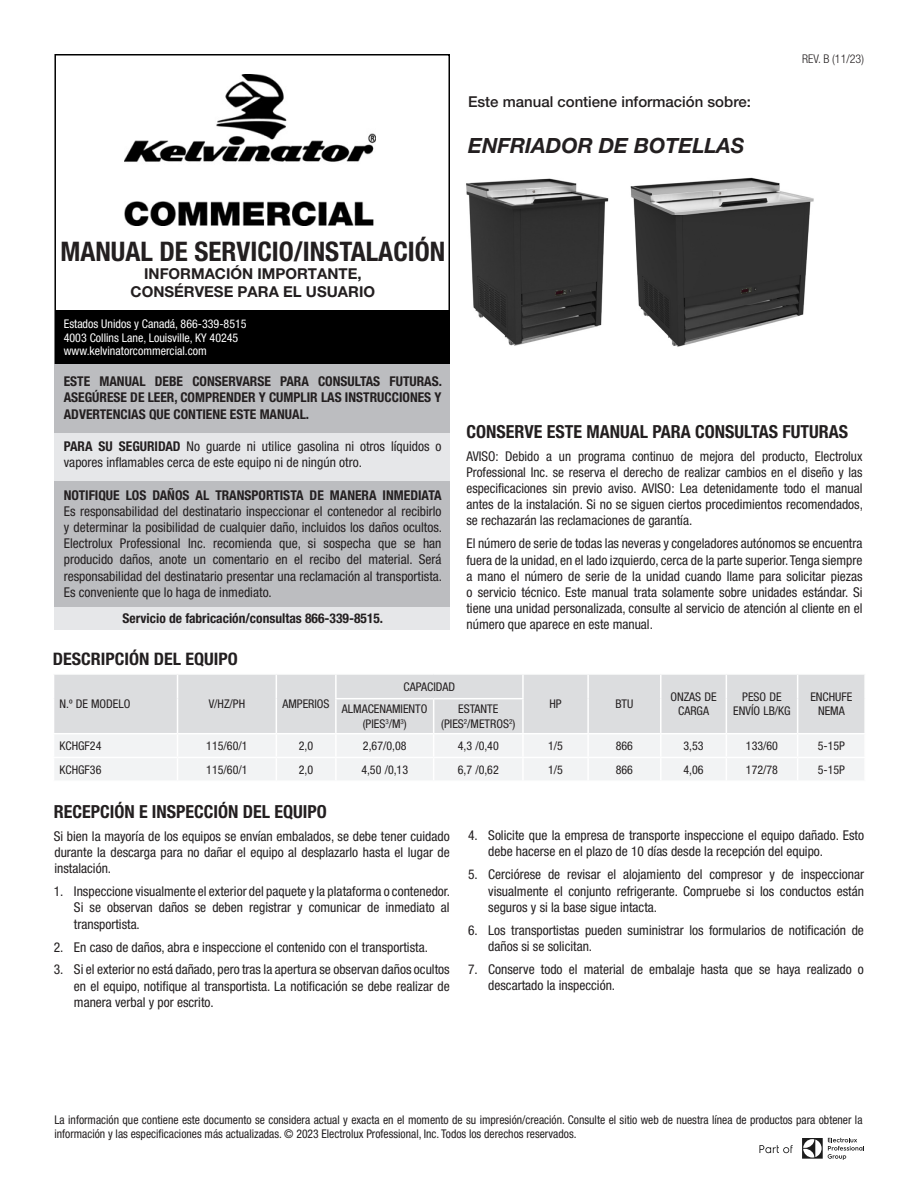
<style>
.page{position:relative;width:918px;height:1188px;background:#fff}
.page>*{position:absolute;margin:0;border:0;box-sizing:border-box;transform-origin:0 0}
.t1{font:700 condensed 27px "Helvetica Neue LT Pro";color:#231f20}
.t2{font:italic 700 21px "Helvetica Neue LT Pro";color:#231f20}
.t3{font:700 condensed 18px "Helvetica Neue LT Pro";color:#231f20}
.t4{font:700 condensed 17.25px "Helvetica Neue LT Pro";color:#231f20;scale:1.04 1}
.t5{font:700 15px "Helvetica Neue LT Pro";color:#231f20}
.t6{font:500 15px "Helvetica Neue LT Pro";color:#231f20}
.t7{font:condensed 13.5px/16.2px "Helvetica Neue LT Pro";color:#231f20;text-align:justify}
.t8{font:700 condensed 13.5px/16.2px "Helvetica Neue LT Pro";color:#231f20;text-align:justify}
.t9{font:condensed 12px/14.4px "Helvetica Neue LT Pro";color:#231f20;text-align:center}
.t10{font:condensed 12px "Helvetica Neue LT Pro";color:#fff}
.t11{font:300 condensed 12px "Helvetica Neue LT Std";color:#231f20}
.t12{font:10.2px/15px "Arial";letter-spacing:-.005em;color:#000;text-align:center}
.s1{font-weight:700}
</style>
<div class="page">
<div style="left:54px;top:561px;width:396px;height:68px;background:#e6e7e9"></div>
<div style="left:54px;top:481px;width:396px;height:126px;background:#bcbdc0"></div>
<div style="left:54px;top:432px;width:396px;height:49px;background:#e6e7e9"></div>
<div style="left:55px;top:310px;width:394px;height:54px;background:#000"></div>
<div style="left:54px;top:54px;width:396px;height:310px;border:2px solid #000"></div>
<div style="left:54px;top:364px;width:396px;height:68px;background:#bcbdc0"></div>
<div style="left:54px;top:675px;width:810px;height:58px;background:#dcdddf"></div>
<svg style="left:177px;top:675px;width:1px;height:24px"></svg>
<svg style="left:276px;top:675px;width:1px;height:24px"></svg>
<hr style="left:335px;top:675px;width:2px;height:23px;background:#fff">
<hr style="left:522px;top:675px;width:2px;height:23px;background:#fff">
<hr style="left:587px;top:675px;width:2px;height:24px;background:#fff">
<hr style="left:660px;top:675px;width:2px;height:24px;background:#fff">
<svg style="left:726px;top:675px;width:1px;height:24px"></svg>
<svg style="left:797px;top:675px;width:1px;height:24px"></svg>
<hr style="left:177px;top:699px;width:1px;height:34px;background:#fff">
<hr style="left:276px;top:699px;width:1px;height:34px;background:#fff">
<hr style="left:335px;top:698px;width:99px;height:1px;background:#fff">
<hr style="left:335px;top:699px;width:2px;height:34px;background:#fff">
<hr style="left:434px;top:698px;width:90px;height:1px;background:#fff">
<hr style="left:433px;top:699px;width:1px;height:34px;background:#fff">
<hr style="left:522px;top:699px;width:2px;height:34px;background:#fff">
<hr style="left:587px;top:699px;width:2px;height:34px;background:#fff">
<hr style="left:660px;top:699px;width:2px;height:34px;background:#fff">
<hr style="left:726px;top:699px;width:1px;height:34px;background:#fff">
<hr style="left:797px;top:699px;width:1px;height:34px;background:#fff">
<div style="left:55px;top:735px;width:809px;height:45px;background:#f2f3f4"></div>
<img style="left:125px;top:74px;width:251px;height:152px">
<svg style="left:802px;top:1138px;width:62px;height:22px"></svg>
<svg style="left:759px;top:1145px;width:34px;height:8px"></svg>
<img style="left:466px;top:178px;width:143px;height:168px">
<img style="left:630px;top:177px;width:184px;height:170px">
<p class="t6" style="left:468px;top:92px;width:284px">Este manual contiene información sobre:</p>
<p class="t2" style="left:468px;top:132px;width:278px">ENFRIADOR DE BOTELLAS</p>
<p class="t11" style="left:802px;top:51px;width:63px">REV. B (11/23)</p>
<p class="t1" style="left:60px;top:235px;width:386px">MANUAL DE SERVICIO/INSTALACIÓN</p>
<p class="t5" style="left:144px;top:265px;width:219px">INFORMACIÓN IMPORTANTE,</p>
<p class="t5" style="left:131px;top:283px;width:246px">CONSÉRVESE PARA EL USUARIO</p>
<p class="t10" style="left:64px;top:317px;width:184px">Estados Unidos y Canadá, 866-339-8515</p>
<p class="t10" style="left:64px;top:330px;width:176px">4003 Collins Lane, Louisville, KY 40245</p>
<p class="t10" style="left:64px;top:344px;width:145px">www.kelvinatorcommercial.com</p>
<p class="t8" style="left:64px;top:373px;width:380px">ESTE MANUAL DEBE CONSERVARSE PARA CONSULTAS FUTURAS.<br>ASEGÚRESE DE LEER, COMPRENDER Y CUMPLIR LAS INSTRUCCIONES Y ADVERTENCIAS QUE CONTIENE ESTE MANUAL.</p>
<p class="t7" style="left:64px;top:438px;width:379px"><span class="s1">PARA SU SEGURIDAD</span> No guarde ni utilice gasolina ni otros líquidos o vapores inflamables cerca de este equipo ni de ningún otro.</p>
<p class="t7" style="left:64px;top:487px;width:380px"><span class="s1">NOTIFIQUE LOS DAÑOS AL TRANSPORTISTA DE MANERA INMEDIATA </span>Es responsabilidad del destinatario inspeccionar el contenedor al recibirlo y determinar la posibilidad de cualquier daño, incluidos los daños ocultos.<br>Electrolux Professional Inc. recomienda que, si sospecha que se han producido daños, anote un comentario en el recibo del material. Será responsabilidad del destinatario presentar una reclamación al transportista.<br>Es conveniente que lo haga de inmediato.</p>
<p class="t8" style="left:123px;top:610px;width:262px">Servicio de fabricación/consultas 866-339-8515.</p>
<p class="t3" style="left:466px;top:420px;width:383px">CONSERVE ESTE MANUAL PARA CONSULTAS FUTURAS</p>
<p class="t7" style="left:466px;top:448px;width:398px">AVISO: Debido a un programa continuo de mejora del producto, Electrolux Professional Inc. se reserva el derecho de realizar cambios en el diseño y las especificaciones sin previo aviso. AVISO: Lea detenidamente todo el manual antes de la instalación. Si no se siguen ciertos procedimientos recomendados, se rechazarán las reclamaciones de garantía.</p>
<p class="t7" style="left:466px;top:535px;width:398px">El número de serie de todas las neveras y congeladores autónomos se encuentra fuera de la unidad, en el lado izquierdo, cerca de la parte superior. Tenga siempre a mano el número de serie de la unidad cuando llame para solicitar piezas o servicio técnico. Este manual trata solamente sobre unidades estándar. Si tiene una unidad personalizada, consulte al servicio de atención al cliente en el número que aparece en este manual.</p>
<p class="t12" style="left:612px;top:591px;width:132px">IMPORTANT INFORMATION<br>READ BEFORE USE</p>
<p class="t4" style="left:53px;top:649px;width:179px">DESCRIPCIÓN DEL EQUIPO</p>
<p class="t9" style="left:60px;top:697px;width:72px">N.º DE MODELO</p>
<p class="t9" style="left:209px;top:697px;width:38px">V/HZ/PH</p>
<p class="t9" style="left:283px;top:697px;width:49px">AMPERIOS</p>
<p class="t9" style="left:404px;top:679px;width:53px">CAPACIDAD</p>
<p class="t9" style="left:549px;top:697px;width:14px">HP</p>
<p class="t9" style="left:615px;top:697px;width:20px">BTU</p>
<p class="t9" style="left:670px;top:689px;width:48px">ONZAS DE<br>CARGA</p>
<p class="t9" style="left:733px;top:689px;width:59px">PESO DE<br>ENVÍO LB/KG</p>
<p class="t9" style="left:810px;top:689px;width:44px">ENCHUFE</p>
<p class="t9" style="left:342px;top:702px;width:87px">ALMACENAMIENTO</p>
<p class="t9" style="left:818px;top:704px;width:28px">NEMA</p>
<p class="t9" style="left:363px;top:716px;width:46px">(PIES<sup>3</sup>/M<sup>3</sup>)</p>
<p class="t9" style="left:441px;top:702px;width:76px">ESTANTE (PIES<sup>2</sup>/METROS<sup>2</sup>)</p>
<p class="t9" style="left:60px;top:738px;width:43px">KCHGF24</p>
<p class="t9" style="left:206px;top:738px;width:43px">115/60/1</p>
<p class="t9" style="left:299px;top:738px;width:16px">2,0</p>
<p class="t9" style="left:363px;top:738px;width:45px">2,67/0,08</p>
<p class="t9" style="left:458px;top:738px;width:43px">4,3 /0,40</p>
<p class="t9" style="left:548px;top:738px;width:16px">1/5</p>
<p class="t9" style="left:616px;top:738px;width:19px">866</p>
<p class="t9" style="left:683px;top:738px;width:22px">3,53</p>
<p class="t9" style="left:746px;top:738px;width:34px">133/60</p>
<p class="t9" style="left:818px;top:738px;width:29px">5-15P</p>
<p class="t9" style="left:60px;top:762px;width:43px">KCHGF36</p>
<p class="t9" style="left:206px;top:762px;width:43px">115/60/1</p>
<p class="t9" style="left:299px;top:762px;width:16px">2,0</p>
<p class="t9" style="left:361px;top:762px;width:48px">4,50 /0,13</p>
<p class="t9" style="left:458px;top:762px;width:43px">6,7 /0,62</p>
<p class="t9" style="left:548px;top:762px;width:16px">1/5</p>
<p class="t9" style="left:616px;top:762px;width:19px">866</p>
<p class="t9" style="left:683px;top:762px;width:22px">4,06</p>
<p class="t9" style="left:746px;top:762px;width:34px">172/78</p>
<p class="t9" style="left:818px;top:762px;width:29px">5-15P</p>
<p class="t3" style="left:54px;top:801px;width:275px">RECEPCIÓN E INSPECCIÓN DEL EQUIPO</p>
<p class="t7" style="left:54px;top:828px;width:398px">Si bien la mayoría de los equipos se envían embalados, se debe tener cuidado durante la descarga para no dañar el equipo al desplazarlo hasta el lugar de instalación.</p>
<p class="t7" style="left:74px;top:883px;width:378px;text-indent:-20px">1. Inspeccione visualmente el exterior del paquete y la plataforma o contenedor.<br>Si se observan daños se deben registrar y comunicar de inmediato al transportista.</p>
<p class="t7" style="left:54px;top:939px;width:376px">2. En caso de daños, abra e inspeccione el contenido con el transportista.</p>
<p class="t7" style="left:74px;top:962px;width:377px;text-indent:-20px">3. Si el exterior no está dañado, pero tras la apertura se observan daños ocultos en el equipo, notifique al transportista. La notificación se debe realizar de manera verbal y por escrito.</p>
<p class="t7" style="left:488px;top:827px;width:377px;text-indent:-20px">4. Solicite que la empresa de transporte inspeccione el equipo dañado. Esto debe hacerse en el plazo de 10 días desde la recepción del equipo.</p>
<p class="t7" style="left:488px;top:866px;width:377px;text-indent:-20px">5. Cerciórese de revisar el alojamiento del compresor y de inspeccionar visualmente el conjunto refrigerante. Compruebe si los conductos están seguros y si la base sigue intacta.</p>
<p class="t7" style="left:488px;top:922px;width:377px;text-indent:-20px">6. Los transportistas pueden suministrar los formularios de notificación de daños si se solicitan.</p>
<p class="t7" style="left:488px;top:961px;width:377px;text-indent:-20px">7. Conserve todo el material de embalaje hasta que se haya realizado o descartado la inspección.</p>
<p class="t9" style="left:54px;top:1113px;width:810px;line-height:13.5px;text-align:left">La información que contiene este documento se considera actual y exacta en el momento de su impresión/creación. Consulte el sitio web de nuestra línea de productos para obtener la información y las especificaciones más actualizadas. © 2023 Electrolux Professional, Inc. Todos los derechos reservados.</p>
</div>
